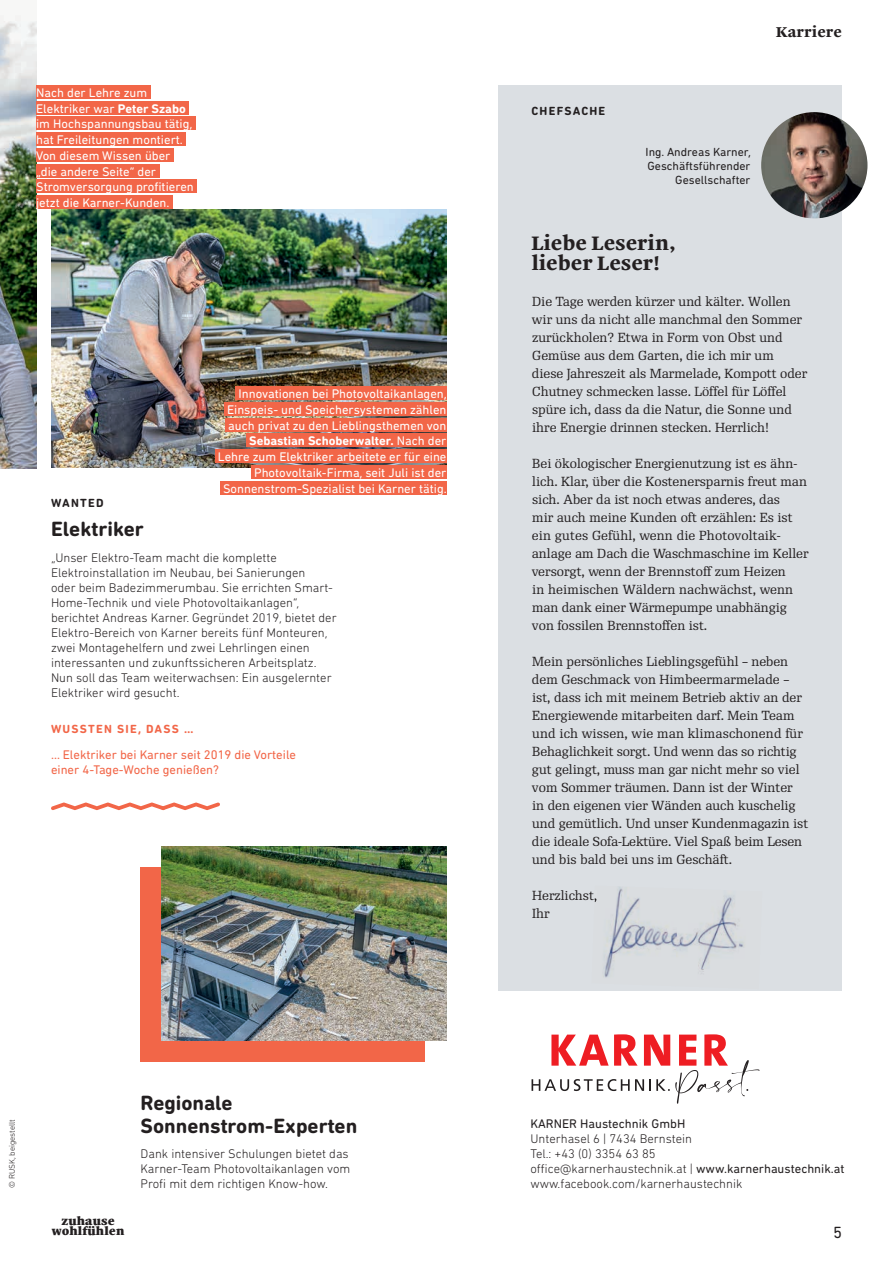
<style>
.page{position:relative;width:893px;height:1263px;background:#fff}
.page>*{position:absolute;margin:0;border:0;box-sizing:border-box;transform-origin:0 0}
.t1{font:700 21px/22.5px "DIN Next Rounded LT Pro";color:#231f20}
.t2{font:700 19.5px/19.5px "Malabar LTW02";color:#231f20}
.t3{font:16.5px "DIN Next Rounded LT Pro";color:#231f20}
.t4{font:700 14.25px "Malabar LTW02";letter-spacing:.01em;color:#231f20}
.t5{font:12.75px/18px "Re Public";color:#231f20}
.t6{font:300 12.75px/15px "DIN Next Rounded LT Pro";color:#231f20}
.t7{font:12.75px/15.8px "DIN Next Rounded LT Pro";color:#fff}
.t8{font:12.75px/15px "DIN Next Rounded LT Pro";color:#f26648}
.t9{font:12.75px "DIN Next Rounded LT Pro";color:#231f20}
.t10{font:12px/14.2px "DIN Next Rounded LT Pro";color:#231f20;text-align:right}
.t11{font:700 12px "DIN Next Rounded LT Pro";letter-spacing:.1em;color:#f26648}
.t12{font:700 12px "DIN Next Rounded LT Pro";letter-spacing:.1em;color:#231f20}
.t13{font:800 11.1px/10.2px "Malabar LTW02";letter-spacing:.01em;color:#231f20;text-align:center}
.t14{font:300 8.25px "DIN Next Rounded LT Pro";color:#231f20}
.s1{font-weight:700}
.s2{font-weight:400}
</style>
<div class="page">
<div style="left:141px;top:867px;width:284px;height:195px;background:#f26648"></div>
<div style="left:499px;top:85px;width:343px;height:905px;background:#dbdfe3"></div>
<img style="left:761px;top:112px;width:106px;height:106px;border-radius:53px">
<img style="left:603px;top:887px;width:72px;height:91px">
<img style="left:675px;top:896px;width:70px;height:78px">
<svg style="left:531px;top:1034px;width:228px;height:70px"></svg>
<img style="left:0;top:15px;width:36px;height:453px">
<img style="left:51px;top:209px;width:395px;height:259px">
<div style="left:36px;top:85px;width:114px;height:14px;background:#f26648"></div>
<div style="left:36px;top:101px;width:153px;height:13px;background:#f26648"></div>
<div style="left:36px;top:117px;width:159px;height:13px;background:#f26648"></div>
<div style="left:36px;top:132px;width:150px;height:14px;background:#f26648"></div>
<div style="left:36px;top:148px;width:138px;height:14px;background:#f26648"></div>
<div style="left:36px;top:164px;width:123px;height:13px;background:#f26648"></div>
<div style="left:36px;top:180px;width:161px;height:13px;background:#f26648"></div>
<div style="left:36px;top:195px;width:136px;height:14px;background:#f26648"></div>
<div style="left:235px;top:386px;width:211px;height:14px;background:#f26648"></div>
<div style="left:224px;top:402px;width:222px;height:14px;background:#f26648"></div>
<div style="left:225px;top:418px;width:221px;height:14px;background:#f26648"></div>
<div style="left:246px;top:434px;width:200px;height:13px;background:#f26648"></div>
<div style="left:215px;top:449px;width:231px;height:14px;background:#f26648"></div>
<div style="left:251px;top:465px;width:195px;height:14px;background:#f26648"></div>
<div style="left:220px;top:481px;width:226px;height:14px;background:#f26648"></div>
<svg style="left:51px;top:802px;width:169px;height:8px"></svg>
<img style="left:162px;top:846px;width:284px;height:195px">
<p class="t7" style="left:36px;top:85px;width:159px">Nach der Lehre zum<br>Elektriker war <span class="s1">Peter Szabo </span>im Hochspannungsbau tätig, hat Freileitungen montiert.<br>Von diesem Wissen über „die andere Seite“ der<br>Stromversorgung profitieren jetzt die Karner-Kunden.</p>
<p class="t7" style="left:218px;top:386px;width:230px;text-align:right">Innovationen bei Photovoltaikanlagen, Einspeis- und Speichersystemen zählen auch privat zu den Lieblingsthemen von <span class="s1">Sebastian Schoberwalter.</span> Nach der Lehre zum Elektriker arbeitete er für eine Photovoltaik-Firma, seit Juli ist der Sonnenstrom-Spezialist bei Karner tätig.</p>
<p class="t12" style="left:51px;top:496px;width:54px">WANTED</p>
<h1 class="t1" style="left:51px;top:518px;width:94px">Elektriker</h1>
<p class="t6" style="left:51px;top:550px;width:287px">„Unser Elektro-Team macht die komplette Elektroinstallation im Neubau, bei Sanierungen<br>oder beim Badezimmerumbau. Sie errichten Smart-Home-Technik und viele Photovoltaikanlagen“, berichtet Andreas Karner. Gegründet 2019, bietet der Elektro-Bereich von Karner bereits fünf Monteuren, zwei Montagehelfern und zwei Lehrlingen einen interessanten und zukunftssicheren Arbeitsplatz.<br>Nun soll das Team weiterwachsen: Ein ausgelernter Elektriker wird gesucht.</p>
<p class="t11" style="left:51px;top:722px;width:144px">WUSSTEN SIE, DASS …</p>
<p class="t8" style="left:51px;top:747px;width:247px">… Elektriker bei Karner seit 2019 die Vorteile einer 4-Tage-Woche genießen?</p>
<p class="t14" style="left:7px;top:1188px;width:71px;rotate:-90deg">© RUSK, beigestellt</p>
<p class="t13" style="left:52px;top:1215px;width:74px">zuhause wohlfühlen</p>
<h1 class="t1" style="left:141px;top:1091px;width:218px">Regionale<br>Sonnenstrom-Experten</h1>
<p class="t6" style="left:141px;top:1146px;width:211px">Dank intensiver Schulungen bietet das<br>Karner-Team Photovoltaikanlagen vom<br>Profi mit dem richtigen Know-how.</p>
<p class="t12" style="left:531px;top:104px;width:75px">CHEFSACHE</p>
<p class="t4" style="left:776px;top:21px;width:68px">Karriere</p>
<p class="t10" style="left:646px;top:144px;width:107px">Ing. Andreas Karner,<br>Geschäftsführender<br>Gesellschafter</p>
<h2 class="t2" style="left:531px;top:233px;width:147px">Liebe Leserin, lieber Leser!</h2>
<p class="t5" style="left:532px;top:292px;width:277px">Die Tage werden kürzer und kälter. Wollen wir uns da nicht alle manchmal den Sommer zurückholen? Etwa in Form von Obst und Gemüse aus dem Garten, die ich mir um diese Jahreszeit als Marmelade, Kompott oder Chutney schmecken lasse. Löffel für Löffel spüre ich, dass da die Natur, die Sonne und ihre Energie drinnen stecken. Herrlich!</p>
<p class="t5" style="left:532px;top:454px;width:278px">Bei ökologischer Energienutzung ist es ähn&shy;lich. Klar, über die Kostenersparnis freut man sich. Aber da ist noch etwas anderes, das<br>mir auch meine Kunden oft erzählen: Es ist ein gutes Gefühl, wenn die Photovoltaik&shy;anlage am Dach die Waschmaschine im Keller versorgt, wenn der Brennstoff zum Heizen<br>in heimischen Wäldern nachwächst, wenn man dank einer Wärmepumpe unabhängig von fossilen Brennstoffen ist.</p>
<p class="t5" style="left:532px;top:653px;width:278px">Mein persönliches Lieblingsgefühl – neben dem Geschmack von Himbeermarmelade – ist, dass ich mit meinem Betrieb aktiv an der Energiewende mitarbeiten darf. Mein Team und ich wissen, wie man klimaschonend für Behaglichkeit sorgt. Und wenn das so richtig gut gelingt, muss man gar nicht mehr so viel vom Sommer träumen. Dann ist der Winter<br>in den eigenen vier Wänden auch kuschelig und gemütlich. Und unser Kundenmagazin ist die ideale Sofa-Lektüre. Viel Spaß beim Lesen und bis bald bei uns im Geschäft.</p>
<p class="t5" style="left:532px;top:887px;width:66px">Herzlichst,<br>Ihr</p>
<p class="t9" style="left:530px;top:1116px;width:156px">KARNER Haustechnik GmbH</p>
<p class="t6" style="left:530px;top:1131px;width:316px">Unterhasel 6 | 7434 Bernstein<br>Tel.: +43 (0) 3354 63 85<br>office@karnerhaustechnik.at | <span class="s2">www.karnerhaustechnik.at </span>www.facebook.com/karnerhaustechnik</p>
<p class="t3" style="left:833px;top:1223px;width:10px">5</p>
</div>
